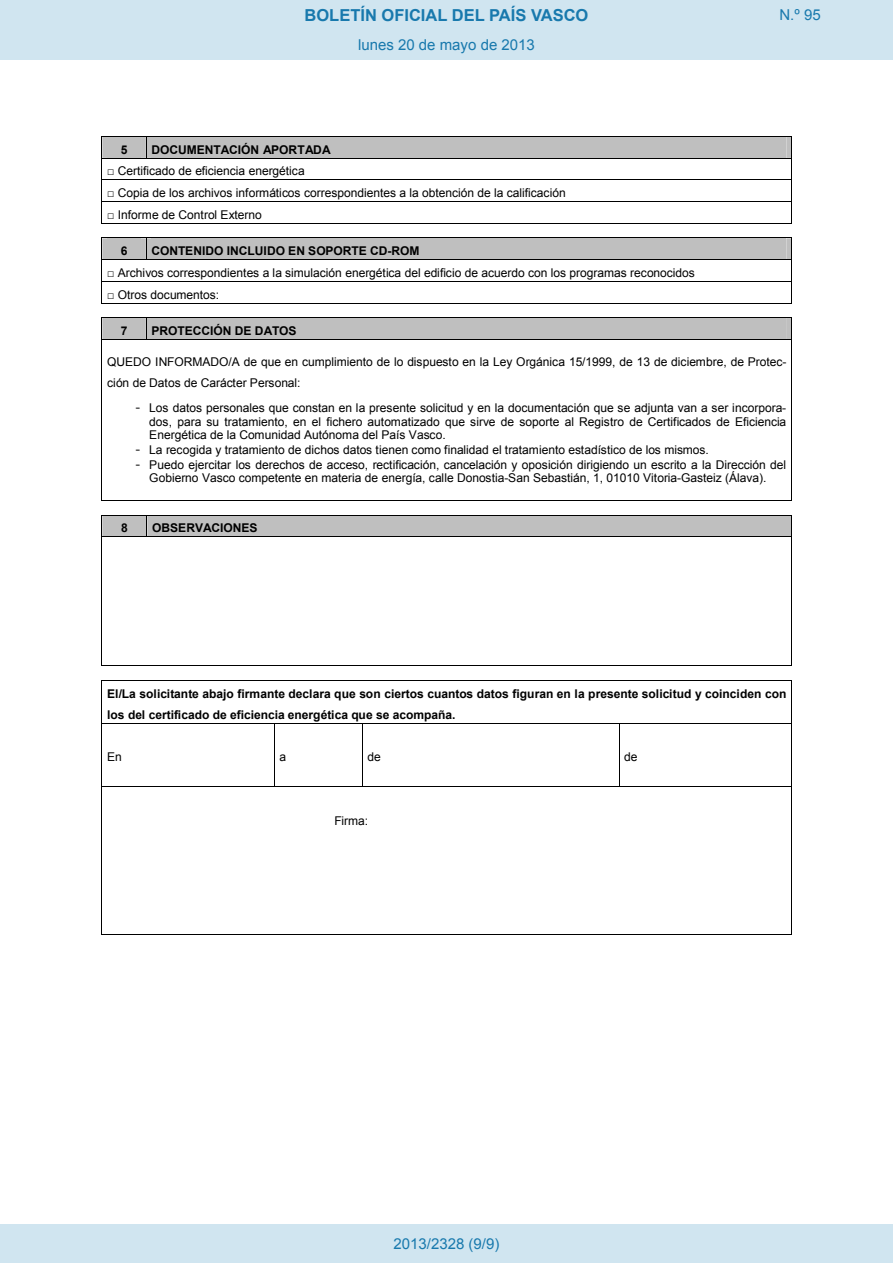
<style>
.page{position:relative;width:893px;height:1263px;background:#fff}
.page>*{position:absolute;margin:0;border:0;box-sizing:border-box;transform-origin:0 0}
.t1{font:700 16.5px "Arial";color:#1879ad}
.Paginacion_Centro{font:15px "Arial";color:#1879ad}
.t2{font:12px/14.1px "Arial";letter-spacing:-.005em;color:#000}
.t3{font:700 12px/21px "Arial";color:#000}
.s1{font-weight:700}
</style>
<div class="page">
<svg style="left:102px;top:136px;width:690px;height:88px"></svg>
<svg style="left:102px;top:238px;width:690px;height:66px"></svg>
<svg style="left:102px;top:317px;width:690px;height:23px;background:#aeaeae"></svg>
<hr style="left:102px;top:340px;width:1px;height:160px;background:#000">
<hr style="left:102px;top:500px;width:689px;height:1px;background:#000">
<hr style="left:791px;top:340px;width:1px;height:160px;background:#000">
<svg style="left:102px;top:515px;width:690px;height:22px;background:#adadad"></svg>
<hr style="left:102px;top:537px;width:1px;height:128px;background:#000">
<hr style="left:102px;top:665px;width:689px;height:1px;background:#000">
<hr style="left:791px;top:537px;width:1px;height:128px;background:#000">
<hr style="left:102px;top:680px;width:689px;height:1px;background:#000">
<hr style="left:102px;top:681px;width:1px;height:42px;background:#000">
<hr style="left:791px;top:681px;width:1px;height:42px;background:#000">
<hr style="left:102px;top:723px;width:172px;height:1px;background:#000">
<hr style="left:275px;top:723px;width:87px;height:1px;background:#000">
<hr style="left:363px;top:723px;width:256px;height:1px;background:#000">
<hr style="left:619px;top:723px;width:172px;height:1px;background:#000">
<hr style="left:102px;top:723px;width:1px;height:63px;background:#000">
<hr style="left:274px;top:723px;width:1px;height:63px;background:#000">
<hr style="left:362px;top:723px;width:1px;height:63px;background:#000">
<hr style="left:619px;top:723px;width:1px;height:63px;background:#000">
<hr style="left:791px;top:723px;width:1px;height:63px;background:#000">
<hr style="left:102px;top:786px;width:172px;height:1px;background:#000">
<hr style="left:275px;top:786px;width:87px;height:1px;background:#000">
<hr style="left:363px;top:786px;width:256px;height:1px;background:#000">
<hr style="left:619px;top:786px;width:172px;height:1px;background:#000">
<hr style="left:102px;top:787px;width:1px;height:147px;background:#000">
<hr style="left:102px;top:934px;width:689px;height:1px;background:#000">
<hr style="left:791px;top:787px;width:1px;height:147px;background:#000">
<div style="left:0;top:0;width:893px;height:60px;background:#d0e5f0"></div>
<div style="left:0;top:1225px;width:893px;height:38px;background:#d0e5f0"></div>
<h1 class="t1" style="left:305px;top:4px;width:285px">BOLETÍN OFICIAL DEL PAÍS VASCO</h1>
<p class="Paginacion_Centro" style="left:779px;top:5px;width:43px">N.º 95</p>
<p class="Paginacion_Centro" style="left:358px;top:35px;width:178px">lunes 20 de mayo de 2013</p>
<p class="t3" style="left:121px;top:139px;width:8px">5</p>
<p class="t3" style="left:151px;top:139px;width:181px">DOCUMENTACIÓN APORTADA</p>
<p class="t2" style="left:107px;top:164px;width:199px"><span class="s1">□</span> Certificado de eficiencia energética</p>
<p class="t2" style="left:107px;top:186px;width:460px"><span class="s1">□</span> Copia de los archivos informáticos correspondientes a la obtención de la calificación</p>
<p class="t2" style="left:107px;top:208px;width:156px"><span class="s1">□</span> Informe de Control Externo</p>
<p class="t3" style="left:121px;top:241px;width:8px">6</p>
<p class="t3" style="left:151px;top:241px;width:269px">CONTENIDO INCLUIDO EN SOPORTE CD-ROM</p>
<p class="t2" style="left:107px;top:266px;width:589px"><span class="s1">□</span> Archivos correspondientes a la simulación energética del edificio de acuerdo con los programas reconocidos</p>
<p class="t2" style="left:107px;top:287px;width:114px"><span class="s1">□</span> Otros documentos:</p>
<p class="t3" style="left:121px;top:320px;width:8px">7</p>
<p class="t3" style="left:151px;top:320px;width:147px">PROTECCIÓN DE DATOS</p>
<p class="t2" style="left:107px;top:351px;width:681px;line-height:21px">QUEDO INFORMADO/A de que en cumplimiento de lo dispuesto en la Ley Orgánica 15/1999, de 13 de diciembre, de Protec&shy;ción de Datos de Carácter Personal:</p>
<p class="t2" style="left:149px;top:400px;width:638px">Los datos personales que constan en la presente solicitud y en la documentación que se adjunta van a ser incorpora&shy;dos, para su tratamiento, en el fichero automatizado que sirve de soporte al Registro de Certificados de Eficiencia Energética de la Comunidad Autónoma del País Vasco.<br>La recogida y tratamiento de dichos datos tienen como finalidad el tratamiento estadístico de los mismos.<br>Puedo ejercitar los derechos de acceso, rectificación, cancelación y oposición dirigiendo un escrito a la Dirección del Gobierno Vasco competente en materia de energía, calle Donostia-San Sebastián, 1, 01010 Vitoria-Gasteiz (Álava).</p>
<p class="t3" style="left:121px;top:518px;width:8px">8</p>
<p class="t3" style="left:152px;top:518px;width:107px">OBSERVACIONES</p>
<p class="t3" style="left:107px;top:683px;width:681px">El/La solicitante abajo firmante declara que son ciertos cuantos datos figuran en la presente solicitud y coinciden con los del certificado de eficiencia energética que se acompaña.</p>
<p class="t2" style="left:107px;top:750px;width:16px">En</p>
<p class="t2" style="left:280px;top:750px;width:8px">a</p>
<p class="t2" style="left:367px;top:750px;width:15px">de</p>
<p class="t2" style="left:624px;top:750px;width:15px">de</p>
<p class="t2" style="left:334px;top:814px;width:35px">Firma:</p>
<p class="Paginacion_Centro" style="left:393px;top:1234px;width:107px">2013/2328 (9/9)</p>
</div>
